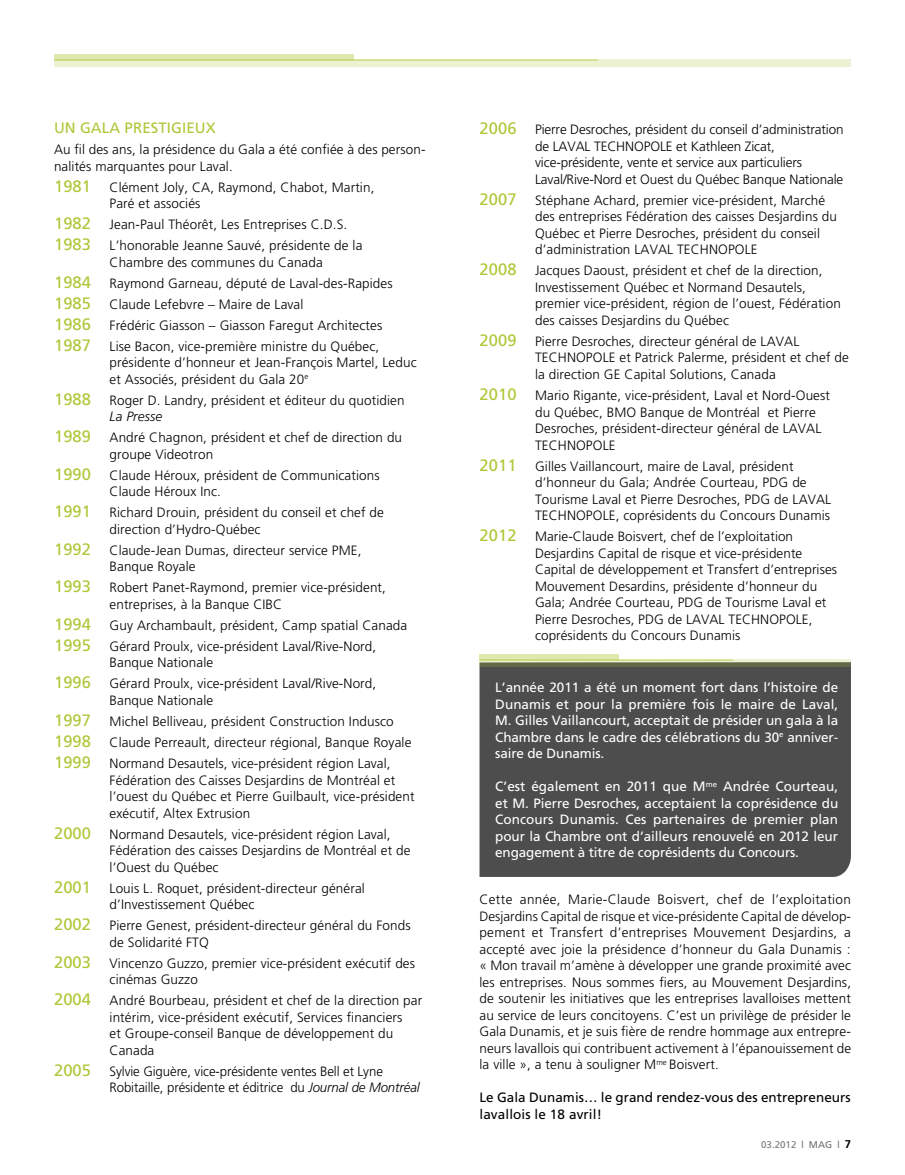
<style>
.page{position:relative;width:905px;height:1175px;background:#fff}
.page>*{position:absolute;margin:0;border:0;box-sizing:border-box;transform-origin:0 0}
.t1{font:15px "Frutiger";letter-spacing:.01em;color:#aec736}
.t2{font:300 13.5px/16.5px "Frutiger";letter-spacing:.01em;color:#000}
.t3{font:13.5px/16.5px "Frutiger";letter-spacing:-.01em;color:#fff;text-align:justify}
.t4{font:300 13.5px/16.5px "Frutiger";letter-spacing:-.01em;color:#000}
.t5{font:13.5px/16.5px "Frutiger";letter-spacing:.005em;color:#000}
.t6{font:9.75px "Frutiger";color:#77787b}
.s1{font-weight:400;font-size:16.5px;color:#aec736}
.s2{font-style:italic}
.s3{color:#6d6f71}
.s4{font-weight:700;font-size:11.25px;color:#000}
</style>
<div class="page">
<div style="left:54px;top:59px;width:796px;height:8px;background:#edf2d2"></div>
<hr style="left:54px;top:59px;width:544px;height:2px;background:#aec736">
<div style="left:54px;top:54px;width:299px;height:6px;background:#dee8af"></div>
<div style="left:479px;top:666px;width:371px;height:211px;background:#4d4d4d"></div>
<svg style="left:479px;top:659px;width:371px;height:7px;background:#929777"></svg>
<hr style="left:479px;top:659px;width:254px;height:2px;background:#aec736">
<div style="left:479px;top:654px;width:140px;height:5px;background:#dee8af"></div>
<p class="t1" style="left:54px;top:119px;width:48px">Un Gala</p>
<p class="t1" style="left:125px;top:119px;width:93px">prestigieux</p>
<p class="t2" style="left:54px;top:141px;width:373px">Au fil des ans, la présidence du Gala a été confiée à des person&shy;nalités marquantes pour Laval.</p>
<p class="t2" style="left:110px;top:179px;width:266px;text-indent:-56px"><span class="s1">1981</span> Clément Joly, CA, Raymond, Chabot, Martin,<br>Paré et associés</p>
<p class="t2" style="left:54px;top:214px;width:310px;line-height:21px"><span class="s1">1982</span> Jean-Paul Théorêt, Les Entreprises C.D.S.<br><span class="s1">1983</span> L’honorable Jeanne Sauvé, présidente de la</p>
<p class="t2" style="left:54px;top:251px;width:340px;line-height:21px;text-indent:56px">Chambre des communes du Canada<br><span class="s1">1984</span> Raymond Garneau, député de Laval-des-Rapides <span class="s1">1985</span> Claude Lefebvre – Maire de Laval<br><span class="s1">1986</span> Frédéric Giasson – Giasson Faregut Architectes <span class="s1">1987</span> Lise Bacon, vice-première ministre du Québec,</p>
<p class="t2" style="left:110px;top:354px;width:308px">présidente d’honneur et Jean-François Martel, Leduc et Associés, président du Gala 20<sup>e</sup></p>
<p class="t2" style="left:110px;top:392px;width:296px;text-indent:-56px"><span class="s1">1988</span> Roger D. Landry, président et éditeur du quotidien<br><span class="s2">La Presse</span></p>
<p class="t2" style="left:110px;top:429px;width:294px;text-indent:-56px"><span class="s1">1989</span> André Chagnon, président et chef de direction du groupe Videotron</p>
<p class="t2" style="left:110px;top:467px;width:271px;text-indent:-56px"><span class="s1">1990</span> Claude Héroux, président de Communications<br>Claude Héroux Inc.</p>
<p class="t2" style="left:110px;top:504px;width:276px;text-indent:-56px"><span class="s1">1991</span> Richard Drouin, président du conseil et chef de direction d’Hydro-Québec</p>
<p class="t2" style="left:110px;top:542px;width:253px;text-indent:-56px"><span class="s1">1992</span> Claude-Jean Dumas, directeur service PME,<br>Banque Royale</p>
<p class="t2" style="left:110px;top:579px;width:278px;text-indent:-56px"><span class="s1">1993</span> Robert Panet-Raymond, premier vice-président, entreprises, à la Banque CIBC</p>
<p class="t2" style="left:54px;top:614px;width:355px;line-height:21px"><span class="s1">1994</span> Guy Archambault, président, Camp spatial Canada<br><span class="s1">1995</span> Gérard Proulx, vice-président Laval/Rive-Nord,</p>
<p class="t2" style="left:54px;top:652px;width:324px;line-height:21px;text-indent:56px">Banque Nationale<br><span class="s1">1996</span> Gérard Proulx, vice-président Laval/Rive-Nord,</p>
<p class="t2" style="left:54px;top:689px;width:359px;line-height:21px;text-indent:56px">Banque Nationale<br><span class="s1">1997</span> Michel Belliveau, président Construction Indusco <span class="s1">1998</span> Claude Perreault, directeur régional, Banque Royale <span class="s1">1999</span> Normand Desautels, vice-président région Laval,</p>
<p class="t2" style="left:110px;top:771px;width:306px">Fédération des Caisses Desjardins de Montréal et l’ouest du Québec et Pierre Guilbault, vice-président exécutif, Altex Extrusion</p>
<p class="t2" style="left:110px;top:825px;width:302px;text-indent:-56px"><span class="s1">2000</span> Normand Desautels, vice-président région Laval,<br>Fédération des caisses Desjardins de Montréal et de l’Ouest du Québec</p>
<p class="t2" style="left:110px;top:879px;width:257px;text-indent:-56px"><span class="s1">2001</span> Louis L. Roquet, président-directeur général d’Investissement Québec</p>
<p class="t2" style="left:110px;top:917px;width:302px;text-indent:-56px"><span class="s1">2002</span> Pierre Genest, président-directeur général du Fonds de Solidarité FTQ</p>
<p class="t2" style="left:110px;top:954px;width:307px;text-indent:-56px"><span class="s1">2003</span> Vincenzo Guzzo, premier vice-président exécutif des cinémas Guzzo</p>
<p class="t2" style="left:110px;top:992px;width:314px;text-indent:-56px"><span class="s1">2004</span> André Bourbeau, président et chef de la direction par intérim, vice-président exécutif, Services financiers<br>et Groupe-conseil Banque de développement du Canada</p>
<p class="t4" style="left:110px;top:1062px;width:312px;text-indent:-56px"><span class="s1">2005</span> Sylvie Giguère, vice-présidente ventes Bell et Lyne<br>Robitaille, présidente et éditrice du <span class="s2">Journal de Montréal</span></p>
<p class="t4" style="left:535px;top:121px;width:310px;text-indent:-56px"><span class="s1">2006</span> Pierre Desroches, président du conseil d’administration de LAVAL TECHNOPOLE et Kathleen Zicat, vice-présidente, vente et service aux particuliers Laval/Rive-Nord et Ouest du Québec Banque Nationale</p>
<p class="t2" style="left:535px;top:192px;width:303px;text-indent:-56px"><span class="s1">2007</span> Stéphane Achard, premier vice-président, Marché des entreprises Fédération des caisses Desjardins du Québec et Pierre Desroches, président du conseil d’administration LAVAL TECHNOPOLE</p>
<p class="t2" style="left:535px;top:262px;width:307px;text-indent:-56px"><span class="s1">2008</span> Jacques Daoust, président et chef de la direction, Investissement Québec et Normand Desautels, premier vice-président, région de l’ouest, Fédération des caisses Desjardins du Québec</p>
<p class="t2" style="left:535px;top:333px;width:315px;text-indent:-56px"><span class="s1">2009</span> Pierre Desroches, directeur général de LAVAL<br>TECHNOPOLE et Patrick Palerme, président et chef de la direction GE Capital Solutions, Canada</p>
<p class="t2" style="left:535px;top:387px;width:296px;text-indent:-56px"><span class="s1">2010</span> Mario Rigante, vice-président, Laval et Nord-Ouest du Québec, BMO Banque de Montréal et Pierre Desroches, président-directeur général de LAVAL TECHNOPOLE</p>
<p class="t2" style="left:535px;top:457px;width:298px;text-indent:-56px"><span class="s1">2011</span> Gilles Vaillancourt, maire de Laval, président d’honneur du Gala; Andrée Courteau, PDG de Tourisme Laval et Pierre Desroches, PDG de LAVAL TECHNOPOLE, coprésidents du Concours Dunamis</p>
<p class="t2" style="left:535px;top:528px;width:303px;text-indent:-56px"><span class="s1">2012</span> Marie-Claude Boisvert, chef de l’exploitation Desjardins Capital de risque et vice-présidente Capital de développement et Transfert d’entreprises Mouvement Desardins, présidente d’honneur du Gala; Andrée Courteau, PDG de Tourisme Laval et Pierre Desroches, PDG de LAVAL TECHNOPOLE, coprésidents du Concours Dunamis</p>
<p class="t3" style="left:495px;top:679px;width:344px">L’année 2011 a été un moment fort dans l’histoire de Dunamis et pour la première fois le maire de Laval, M. Gilles Vaillancourt, acceptait de présider un gala à la Chambre dans le cadre des célébrations du 30<sup>e</sup> anniver&shy;saire de Dunamis.</p>
<p class="t3" style="left:495px;top:778px;width:344px">C’est également en 2011 que M<sup>me</sup> Andrée Courteau, et M. Pierre Desroches, acceptaient la coprésidence du Concours Dunamis. Ces partenaires de premier plan pour la Chambre ont d’ailleurs renouvelé en 2012 leur engagement à titre de coprésidents du Concours.</p>
<p class="t2" style="left:479px;top:891px;width:373px;text-align:justify">Cette année, Marie-Claude Boisvert, chef de l’exploitation Desjardins Capital de risque et vice-présidente Capital de dévelop&shy;pement et Transfert d’entreprises Mouvement Desjardins, a accepté avec joie la présidence d’honneur du Gala Dunamis : « Mon travail m’amène à développer une grande proximité avec les entreprises. Nous sommes fiers, au Mouvement Desjardins, de soutenir les initiatives que les entreprises lavalloises mettent au service de leurs concitoyens. C’est un privilège de présider le Gala Dunamis, et je suis fière de rendre hommage aux entrepre&shy;neurs lavallois qui contribuent activement à l’épanouissement de la ville », a tenu à souligner M<sup>me</sup> Boisvert.</p>
<p class="t5" style="left:479px;top:1089px;width:373px">Le Gala Dunamis… le grand rendez-vous des entrepreneurs lavallois le 18 avril!</p>
<p class="t6" style="left:761px;top:1138px;width:91px">03.2012 <span class="s3">| MAG |</span> <span class="s4">7</span></p>
</div>
